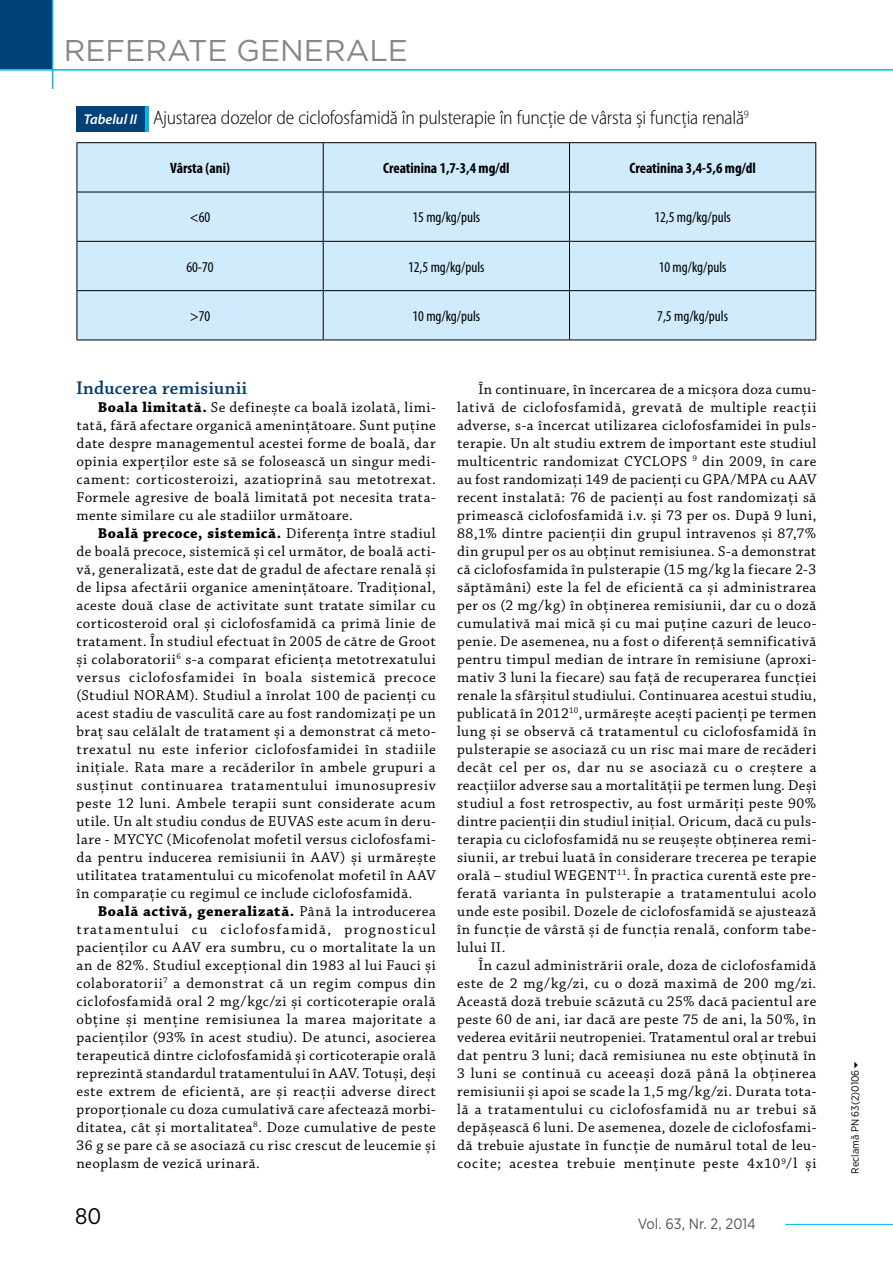
<style>
.page{position:relative;width:893px;height:1263px;background:#fff}
.page>*{position:absolute;margin:0;border:0;box-sizing:border-box;transform-origin:0 0}
.t1{font:30px "Gotham";color:#878787}
.t2{font:22.5px "Gotham Narrow";color:#000}
.t3{font:300 semi-condensed 19.5px "Myriad Pro";letter-spacing:-.01em;color:#000}
.t4{font:19.5px "Chaparral Pro Semibold Subh";letter-spacing:.02em;color:#004177}
.t5{font:15px/18px "Chaparral Pro";letter-spacing:.04em;color:#000;text-align:justify}
.t6{font:condensed 15px "Myriad Pro";color:#000}
.t7{font:700 condensed 15px "Myriad Pro";color:#000}
.t8{font:15px "Gotham Narrow";color:#575756}
.t9{font:italic 600 14.25px "Myriad Pro";color:#fff}
.t10{font:10.5px "Gotham Narrow";color:#000}
.s1{font-weight:700}
</style>
<div class="page">
<hr style="left:785px;top:1224px;width:108px;height:1px;background:#00b6ed">
<div style="left:0;top:0;width:52px;height:69px;background:#004177"></div>
<hr style="left:0;top:69px;width:893px;height:2px;background:#00b6ed">
<hr style="left:52px;top:0;width:1px;height:89px;background:#00b6ed">
<div style="left:78px;top:143px;width:737px;height:197px;background:#cfebfc"></div>
<hr style="left:323px;top:143px;width:1px;height:49px;background:#000">
<hr style="left:569px;top:143px;width:1px;height:49px;background:#000">
<hr style="left:77px;top:192px;width:246px;height:1px;background:#000">
<hr style="left:323px;top:192px;width:246px;height:1px;background:#000">
<hr style="left:323px;top:192px;width:1px;height:49px;background:#000">
<hr style="left:569px;top:192px;width:247px;height:1px;background:#000">
<hr style="left:569px;top:192px;width:1px;height:49px;background:#000">
<hr style="left:77px;top:241px;width:246px;height:1px;background:#000">
<hr style="left:323px;top:241px;width:246px;height:1px;background:#000">
<hr style="left:323px;top:242px;width:1px;height:48px;background:#000">
<hr style="left:569px;top:241px;width:247px;height:1px;background:#000">
<hr style="left:569px;top:242px;width:1px;height:48px;background:#000">
<hr style="left:77px;top:290px;width:246px;height:1px;background:#000">
<hr style="left:323px;top:290px;width:246px;height:1px;background:#000">
<hr style="left:323px;top:291px;width:1px;height:49px;background:#000">
<hr style="left:569px;top:290px;width:247px;height:1px;background:#000">
<hr style="left:569px;top:291px;width:1px;height:49px;background:#000">
<hr style="left:77px;top:142px;width:246px;height:1px;background:#000">
<hr style="left:77px;top:143px;width:1px;height:49px;background:#000">
<hr style="left:323px;top:142px;width:246px;height:1px;background:#000">
<hr style="left:569px;top:142px;width:247px;height:1px;background:#000">
<hr style="left:815px;top:143px;width:1px;height:49px;background:#000">
<hr style="left:77px;top:192px;width:1px;height:49px;background:#000">
<hr style="left:815px;top:192px;width:1px;height:49px;background:#000">
<hr style="left:77px;top:242px;width:1px;height:48px;background:#000">
<hr style="left:815px;top:242px;width:1px;height:48px;background:#000">
<hr style="left:77px;top:291px;width:1px;height:49px;background:#000">
<hr style="left:815px;top:291px;width:1px;height:49px;background:#000">
<hr style="left:77px;top:340px;width:246px;height:1px;background:#000">
<hr style="left:323px;top:340px;width:246px;height:1px;background:#000">
<hr style="left:569px;top:340px;width:247px;height:1px;background:#000">
<hr style="left:145px;top:106px;width:4px;height:26px;background:#00b6ed">
<div style="left:77px;top:106px;width:68px;height:26px;background:#004177"></div>
<h1 class="t1" style="left:64px;top:32px;width:346px">REFERATE GENERALE</h1>
<p class="t9" style="left:84px;top:111px;width:55px">Tabelul II</p>
<h3 class="t3" style="left:153px;top:107px;width:597px">Ajustarea dozelor de ciclofosfamidă în pulsterapie în funcție de vârsta și funcția renală<sup>9</sup></h3>
<p class="t7" style="left:170px;top:159px;width:61px">Vârsta (ani)</p>
<p class="t7" style="left:383px;top:159px;width:128px">Creatinina 1,7-3,4 mg/dl</p>
<p class="t7" style="left:629px;top:159px;width:128px">Creatinina 3,4-5,6 mg/dl</p>
<p class="t6" style="left:190px;top:208px;width:22px">&lt;60</p>
<p class="t6" style="left:412px;top:208px;width:69px">15 mg/kg/puls</p>
<p class="t6" style="left:654px;top:208px;width:78px">12,5 mg/kg/puls</p>
<p class="t6" style="left:186px;top:258px;width:29px">60-70</p>
<p class="t6" style="left:408px;top:258px;width:78px">12,5 mg/kg/puls</p>
<p class="t6" style="left:659px;top:258px;width:69px">10 mg/kg/puls</p>
<p class="t6" style="left:190px;top:307px;width:22px">&gt;70</p>
<p class="t6" style="left:412px;top:307px;width:69px">10 mg/kg/puls</p>
<p class="t6" style="left:657px;top:307px;width:72px">7,5 mg/kg/puls</p>
<h3 class="t4" style="left:77px;top:378px;width:172px">Inducerea remisiunii</h3>
<p class="t5" style="left:77px;top:399px;width:361px;text-indent:21px"><span class="s1">Boala limitată.</span> Se definește ca boală izolată, limi&shy;tată, fără afectare organică amenințătoare. Sunt puține date despre managementul acestei forme de boală, dar opinia experților este să se folosească un singur medi&shy;cament: corticosteroizi, azatioprină sau metotrexat.<br>Formele agresive de boală limitată pot necesita trata&shy;mente similare cu ale stadiilor următoare.</p>
<p class="t5" style="left:77px;top:525px;width:361px;text-indent:21px"><span class="s1">Boală precoce, sistemică.</span> Diferența între stadiul de boală precoce, sistemică și cel următor, de boală acti&shy;vă, generalizată, este dat de gradul de afectare renală și de lipsa afectării organice amenințătoare. Tradițional, aceste două clase de activitate sunt tratate similar cu corticosteroid oral și ciclofosfamidă ca primă linie de tratament. În studiul efectuat în 2005 de către de Groot și colaboratorii<sup>6</sup> s-a comparat eficiența metotrexatului versus ciclofosfamidei în boala sistemică precoce (Studiul NORAM). Studiul a înrolat 100 de pacienți cu acest stadiu de vasculită care au fost randomizați pe un braț sau celălalt de tratament și a demonstrat că meto&shy;trexatul nu este inferior ciclofosfamidei în stadiile inițiale. Rata mare a recăderilor în ambele grupuri a susținut continuarea tratamentului imunosupresiv peste 12 luni. Ambele terapii sunt considerate acum utile. Un alt studiu condus de EUVAS este acum în deru&shy;lare - MYCYC (Micofenolat mofetil versus ciclofosfami&shy;da pentru inducerea remisiunii în AAV) și urmărește utilitatea tratamentului cu micofenolat mofetil în AAV în comparație cu regimul ce include ciclofosfamidă.</p>
<p class="t5" style="left:77px;top:903px;width:361px;text-indent:21px"><span class="s1">Boală activă, generalizată.</span> Până la introducerea tratamentului cu ciclofosfamidă, prognosticul pacienților cu AAV era sumbru, cu o mortalitate la un an de 82%. Studiul excepțional din 1983 al lui Fauci și colaboratorii<sup>7</sup> a demonstrat că un regim compus din ciclofosfamidă oral 2 mg/kgc/zi și corticoterapie orală obține și menține remisiunea la marea majoritate a pacienților (93% în acest studiu). De atunci, asocierea terapeutică dintre ciclofosfamidă și corticoterapie orală reprezintă standardul tratamentului în AAV. Totuși, deși este extrem de eficientă, are și reacții adverse direct proporționale cu doza cumulativă care afectează morbi&shy;ditatea, cât și mortalitatea<sup>8</sup>. Doze cumulative de peste 36 g se pare că se asociază cu risc crescut de leucemie și neoplasm de vezică urinară.</p>
<p class="t5" style="left:457px;top:381px;width:361px;text-indent:21px">În continuare, în încercarea de a micșora doza cumu&shy;lativă de ciclofosfamidă, grevată de multiple reacții adverse, s-a încercat utilizarea ciclofosfamidei în puls&shy;terapie. Un alt studiu extrem de important este studiul multicentric randomizat CYCLOPS <sup>9</sup> din 2009, în care au fost randomizați 149 de pacienți cu GPA/MPA cu AAV recent instalată: 76 de pacienți au fost randomizați să primească ciclofosfamidă i.v. și 73 per os. După 9 luni, 88,1% dintre pacienții din grupul intravenos și 87,7% din grupul per os au obținut remisiunea. S-a demonstrat că ciclofosfamida în pulsterapie (15 mg/kg la fiecare 2-3 săptămâni) este la fel de eficientă ca și administrarea per os (2 mg/kg) în obținerea remisiunii, dar cu o doză cumulativă mai mică și cu mai puține cazuri de leuco&shy;penie. De asemenea, nu a fost o diferență semnificativă pentru timpul median de intrare în remisiune (aproxi&shy;mativ 3 luni la fiecare) sau față de recuperarea funcției renale la sfârșitul studiului. Continuarea acestui studiu, publicată în 2012<sup>10</sup>, urmărește acești pacienți pe termen lung și se observă că tratamentul cu ciclofosfamidă în pulsterapie se asociază cu un risc mai mare de recăderi decât cel per os, dar nu se asociază cu o creștere a reacțiilor adverse sau a mortalității pe termen lung. Deși studiul a fost retrospectiv, au fost urmăriți peste 90% dintre pacienții din studiul inițial. Oricum, dacă cu puls&shy;terapia cu ciclofosfamidă nu se reușește obținerea remi&shy;siunii, ar trebui luată în considerare trecerea pe terapie orală – studiul WEGENT<sup>11</sup>. În practica curentă este pre&shy;ferată varianta în pulsterapie a tratamentului acolo unde este posibil. Dozele de ciclofosfamidă se ajustează în funcție de vârstă și de funcția renală, conform tabe&shy;lului II.</p>
<p class="t5" style="left:457px;top:957px;width:361px;text-indent:21px">În cazul administrării orale, doza de ciclofosfamidă este de 2 mg/kg/zi, cu o doză maximă de 200 mg/zi.<br>Această doză trebuie scăzută cu 25% dacă pacientul are peste 60 de ani, iar dacă are peste 75 de ani, la 50%, în vederea evitării neutropeniei. Tratamentul oral ar trebui dat pentru 3 luni; dacă remisiunea nu este obținută în 3 luni se continuă cu aceeași doză până la obținerea remisiunii și apoi se scade la 1,5 mg/kg/zi. Durata tota&shy;lă a tratamentului cu ciclofosfamidă nu ar trebui să depășească 6 luni. De asemenea, dozele de ciclofosfami&shy;dă trebuie ajustate în funcție de numărul total de leu&shy;cocite; acestea trebuie menținute peste 4x10<sup>9</sup>/l și</p>
<h2 class="t2" style="left:75px;top:1202px;width:28px">80</h2>
<p class="t8" style="left:638px;top:1214px;width:120px">Vol. 63, Nr. 2, 2014</p>
<p class="t10" style="left:849px;top:1174px;width:105px;rotate:-90deg">Reclamă PN 63(2)0106</p>
</div>
